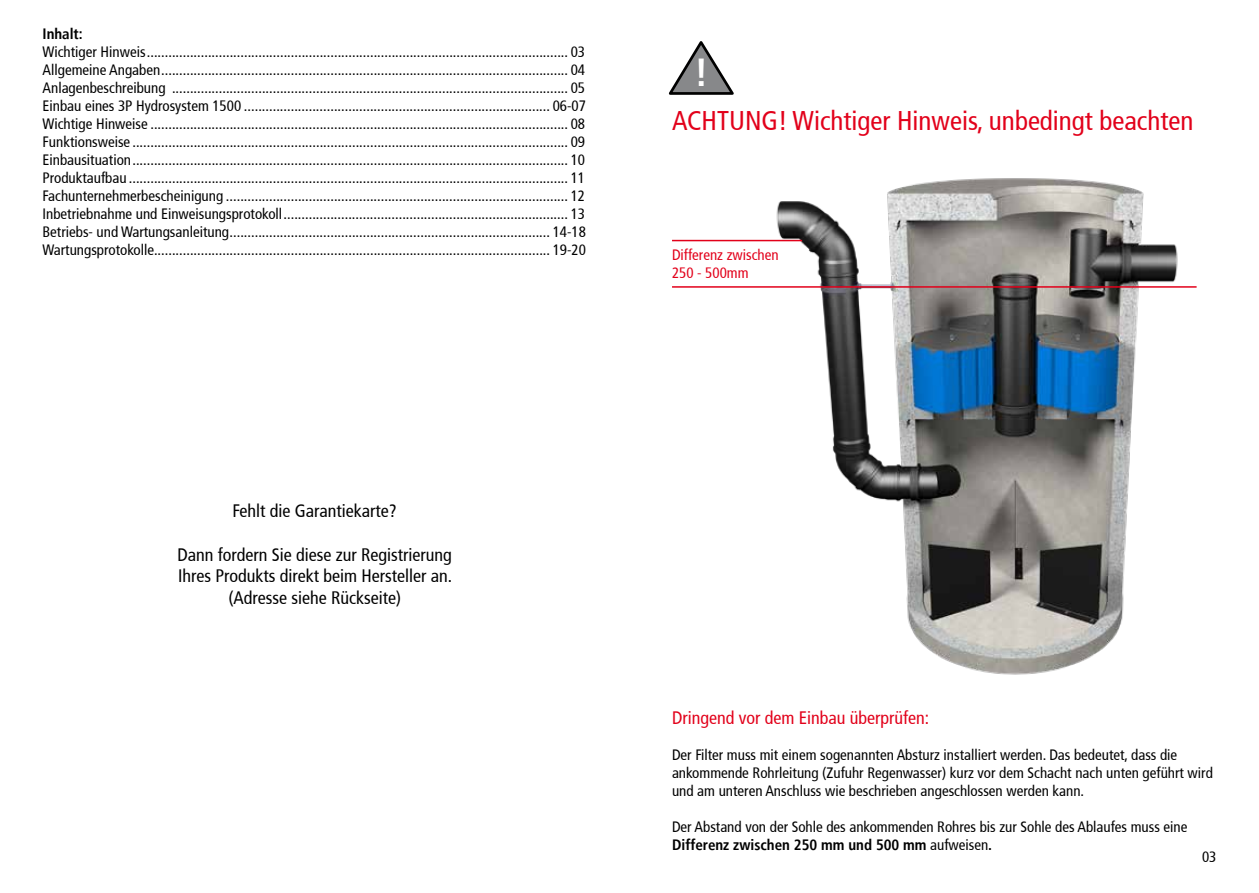
<style>
.page{position:relative;width:1259px;height:893px;background:#fff}
.page>*{position:absolute;margin:0;border:0;box-sizing:border-box;transform-origin:0 0}
.t1{font:700 condensed 39px "Frutiger";color:#fff}
.t2{font:condensed 27px "Frutiger";color:#e2001a}
.t3{font:condensed 18px/21.6px "Frutiger";color:#000;text-align:center}
.t4{font:condensed 18px "Frutiger";color:#e2001a}
.t5{font:condensed 15px/18px "Frutiger";color:#000}
.t6{font:condensed 15px/18px "Frutiger";color:#e2001a}
.t7{font:700 condensed 15px "Frutiger";color:#000}
.s1{font-weight:700}
</style>
<div class="page">
<svg style="left:668px;top:41px;width:66px;height:54px"></svg>
<img style="left:742px;top:178px;width:436px;height:497px">
<hr style="left:672px;top:240px;width:130px;height:1px;background:#e2001a">
<hr style="left:672px;top:286px;width:524px;height:2px;background:#e2001a">
<p class="t7" style="left:43px;top:25px;width:42px">Inhalt:</p>
<p class="t5" style="left:43px;top:43px;width:545px;text-align:justify">Wichtiger Hinweis..................................................................................................................... 03<br>Allgemeine Angaben................................................................................................................. 04<br>Anlagenbeschreibung .............................................................................................................. 05<br>Einbau eines 3P Hydrosystem 1500 ..................................................................................... 06-07<br>Wichtige Hinweise .................................................................................................................... 08<br>Funktionsweise ......................................................................................................................... 09<br>Einbausituation......................................................................................................................... 10<br>Produktaufbau .......................................................................................................................... 11<br>Fachunternehmerbescheinigung ............................................................................................... 12<br>Inbetriebnahme und Einweisungsprotokoll............................................................................... 13<br>Betriebs- und Wartungsanleitung......................................................................................... 14-18<br>Wartungsprotokolle.............................................................................................................. 19-20</p>
<h1 class="t1" style="left:694px;top:49px;width:16px">!</h1>
<h2 class="t2" style="left:672px;top:105px;width:523px">ACHTUNG! Wichtiger Hinweis, unbedingt beachten</h2>
<p class="t6" style="left:672px;top:246px;width:108px">Differenz zwischen<br>250 - 500mm</p>
<p class="t3" style="left:233px;top:500px;width:166px">Fehlt die Garantiekarte?</p>
<p class="t3" style="left:178px;top:544px;width:276px">Dann fordern Sie diese zur Registrierung<br>Ihres Produkts direkt beim Hersteller an. (Adresse siehe Rückseite)</p>
<p class="t4" style="left:672px;top:708px;width:258px">Dringend vor dem Einbau überprüfen:</p>
<p class="t5" style="left:672px;top:746px;width:542px">Der Filter muss mit einem sogenannten Absturz installiert werden. Das bedeutet, dass die ankommende Rohrleitung (Zufuhr Regenwasser) kurz vor dem Schacht nach unten geführt wird und am unteren Anschluss wie beschrieben angeschlossen werden kann.</p>
<p class="t5" style="left:672px;top:818px;width:517px">Der Abstand von der Sohle des ankommenden Rohres bis zur Sohle des Ablaufes muss eine<br><span class="s1">Differenz zwischen 250 mm und 500 mm</span> aufweisen<span class="s1">.</span></p>
<p class="t5" style="left:1202px;top:848px;width:16px">03</p>
</div>
